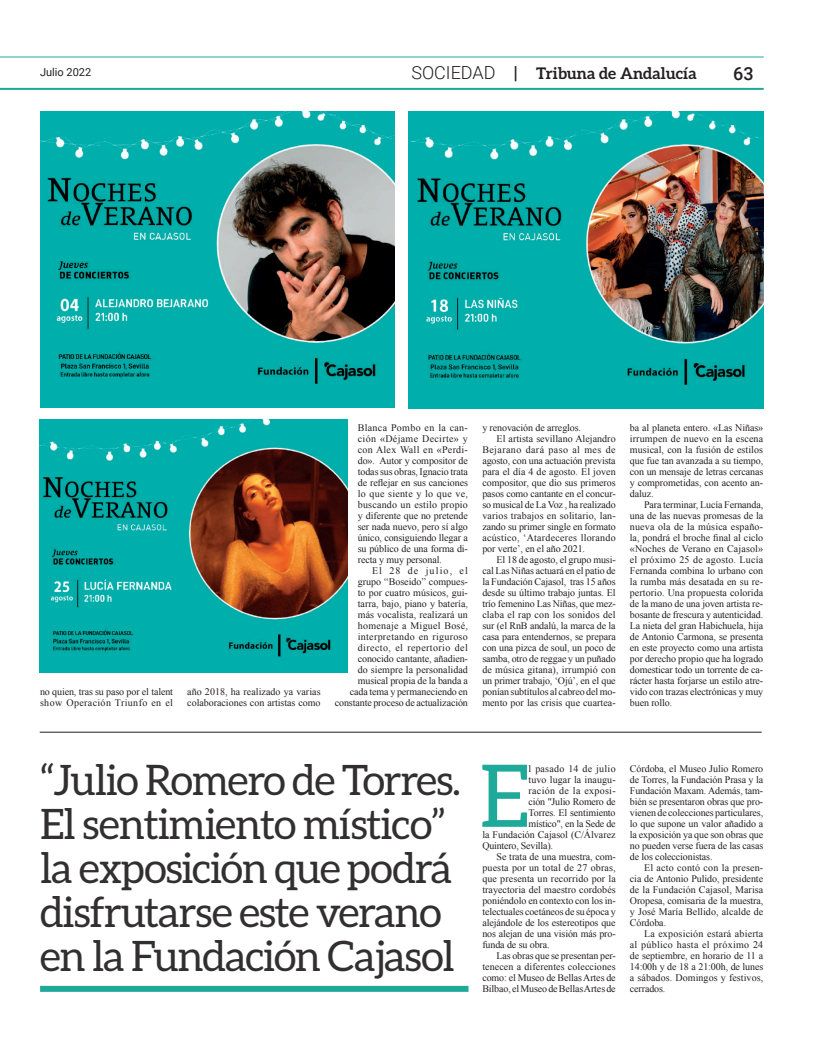
<style>
.page{position:relative;width:820px;height:1049px;background:#fff}
.page>*{position:absolute;margin:0;border:0;box-sizing:border-box;transform-origin:0 0}
.t1{font:86.7px "Aleo";color:#1fa999}
.t2{font:42px/44px "Aleo";letter-spacing:-.03em;color:#312f30}
.t3{font:500 18px "Roboto";color:#231f20}
.t4{font:700 16px "Aleo";color:#231f20}
.t5{font:11px "Roboto";color:#231f20}
.t6{font:10px/11px "Times New Roman";letter-spacing:-.01em;color:#231f20;text-align:justify}
.t7{font:10px "Times New Roman";letter-spacing:.01em;color:#231f20}
.t8{font:10px "Times New Roman";letter-spacing:.015em;color:#231f20}
.t9{font:10px "Times New Roman";letter-spacing:.025em;color:#231f20}
.t10{font:10px "Times New Roman";letter-spacing:.04em;color:#231f20}
.t11{font:10px "Times New Roman";letter-spacing:.03em;color:#231f20}
.s1{font-family:"Roboto";font-weight:300;font-size:18px}
.s2{font-family:"Roboto";font-weight:500;font-size:18px}
</style>
<div class="page">
<hr style="left:0;top:88px;width:763px;height:2px;background:#1fa999">
<hr style="left:0;top:57px;width:763px;height:1px;background:#1fa999">
<div style="left:40px;top:986px;width:428px;height:6px;background:#1fa999"></div>
<hr style="left:40px;top:732px;width:721px;height:1px;background:#231f20">
<img style="left:40px;top:112px;width:354px;height:296px">
<img style="left:409px;top:112px;width:354px;height:296px">
<img style="left:40px;top:420px;width:307px;height:253px">
<p class="t5" style="left:40px;top:64px;width:53px">Julio 2022</p>
<h3 class="t4" style="left:411px;top:64px;width:287px"><span class="s1">SOCIEDAD</span> <span class="s2">|</span> Tribuna de Andalucía</h3>
<h3 class="t3" style="left:733px;top:61px;width:22px">63</h3>
<p class="t6" style="left:40px;top:686px;width:134px">no quien, tras su paso por el talent show Operación Triunfo en el</p>
<p class="t6" style="left:187px;top:686px;width:135px">año 2018, ha realizado ya varias colaboraciones con artistas como</p>
<p class="t6" style="left:357px;top:422px;width:112px">Blanca Pombo en la can&shy;ción «Déjame Decirte» y con Alex Wall en «Perdi&shy;do». Autor y compositor de todas sus obras, Ignacio trata de reflejar en sus canciones lo que siente y lo que ve, buscando un estilo propio y diferente que no pretende ser nada nuevo, pero sí algo único, consiguiendo llegar a su público de una forma di&shy;recta y muy personal.</p>
<p class="t6" style="left:334px;top:565px;width:135px;text-align:right">El 28 de julio, el<br>grupo “Boseido” compues-<br>to por cuatro músicos, gui&shy;tarra, bajo, piano y batería,<br>más vocalista, realizará un homenaje a Miguel Bosé, interpretando en riguroso directo, el repertorio del conocido cantante, añadien-<br>do siempre la personalidad musical propia de la banda a<br>cada tema y permaneciendo en constante proceso de actualización</p>
<p class="t6" style="left:482px;top:422px;width:100px">y renovación de arreglos.</p>
<p class="t6" style="left:496px;top:433px;width:121px">El artista sevillano Alejandro</p>
<p class="t10" style="left:482px;top:443px;width:135px">Bejarano dará paso al mes de</p>
<p class="t6" style="left:482px;top:455px;width:135px">agosto, con una actuación prevista</p>
<p class="t6" style="left:482px;top:466px;width:135px">para el día 4 de agosto. El joven</p>
<p class="t6" style="left:482px;top:477px;width:135px">compositor, que dio sus primeros</p>
<p class="t6" style="left:482px;top:488px;width:135px">pasos como cantante en el concur-</p>
<p class="t6" style="left:482px;top:499px;width:135px">so musical de La Voz , ha realizado</p>
<p class="t8" style="left:482px;top:509px;width:135px">varios trabajos en solitario, lan-</p>
<p class="t6" style="left:482px;top:521px;width:135px">zando su primer single en formato</p>
<p class="t9" style="left:482px;top:531px;width:135px">acústico, ‘Atardeceres llorando</p>
<p class="t6" style="left:482px;top:543px;width:104px">por verte’, en el año 2021.</p>
<p class="t6" style="left:496px;top:554px;width:121px">El 18 de agosto, el grupo musi-</p>
<p class="t6" style="left:482px;top:565px;width:135px">cal Las Niñas actuará en el patio de</p>
<p class="t6" style="left:482px;top:576px;width:135px">la Fundación Cajasol, tras 15 años</p>
<p class="t6" style="left:482px;top:587px;width:135px">desde su último trabajo juntas. El</p>
<p class="t6" style="left:482px;top:598px;width:135px">trío femenino Las Niñas, que mez-</p>
<p class="t8" style="left:482px;top:608px;width:135px">claba el rap con los sonidos del</p>
<p class="t6" style="left:482px;top:620px;width:135px">sur (el RnB andalú, la marca de la</p>
<p class="t6" style="left:482px;top:631px;width:135px">casa para entendernos, se prepara</p>
<p class="t6" style="left:482px;top:642px;width:135px">con una pizca de soul, un poco de</p>
<p class="t6" style="left:482px;top:653px;width:135px">samba, otro de reggae y un puñado</p>
<p class="t7" style="left:482px;top:663px;width:135px">de música gitana), irrumpió con</p>
<p class="t6" style="left:482px;top:675px;width:135px">un primer trabajo, ‘Ojú’, en el que</p>
<p class="t6" style="left:482px;top:686px;width:135px">ponían subtítulos al cabreo del mo-</p>
<p class="t6" style="left:482px;top:697px;width:135px">mento por las crisis que cuartea-</p>
<p class="t6" style="left:629px;top:422px;width:135px">ba al planeta entero. «Las Niñas» irrumpen de nuevo en la escena musical, con la fusión de estilos que fue tan avanzada a su tiempo, con un mensaje de letras cercanas y comprometidas, con acento an&shy;daluz.</p>
<p class="t6" style="left:629px;top:499px;width:135px;text-indent:14px">Para terminar, Lucía Fernanda, una de las nuevas promesas de la nueva ola de la música españo&shy;la, pondrá el broche final al ciclo «Noches de Verano en Cajasol» el próximo 25 de agosto. Lucía Fernanda combina lo urbano con la rumba más desatada en su re&shy;pertorio. Una propuesta colorida de la mano de una joven artista re&shy;bosante de frescura y autenticidad.<br>La nieta del gran Habichuela, hija de Antonio Carmona, se presenta en este proyecto como una artista por derecho propio que ha logrado domesticar todo un torrente de ca&shy;rácter hasta forjarse un estilo atre&shy;vido con trazas electrónicas y muy buen rollo.</p>
<h2 class="t2" style="left:40px;top:757px;width:422px">“Julio Romero de Torres.<br>El sentimiento místico” la exposición que podrá disfrutarse este verano en la Fundación Cajasol</h2>
<h1 class="t1" style="left:479px;top:747px;width:52px">E</h1>
<p class="t9" style="left:528px;top:762px;width:88px">l pasado 14 de julio</p>
<p class="t7" style="left:528px;top:773px;width:89px">tuvo lugar la inaugu-</p>
<p class="t11" style="left:528px;top:784px;width:89px">ración de la exposi-</p>
<p class="t6" style="left:528px;top:796px;width:89px">ción "Julio Romero de</p>
<p class="t6" style="left:528px;top:807px;width:88px">Torres. El sentimiento</p>
<p class="t6" style="left:528px;top:818px;width:89px">místico", en la Sede de</p>
<p class="t6" style="left:482px;top:829px;width:135px">la Fundación Cajasol (C/Álvarez</p>
<p class="t6" style="left:482px;top:840px;width:72px">Quintero, Sevilla).</p>
<p class="t6" style="left:496px;top:851px;width:121px">Se trata de una muestra, com-</p>
<p class="t8" style="left:482px;top:861px;width:135px">puesta por un total de 27 obras,</p>
<p class="t7" style="left:482px;top:872px;width:135px">que presenta un recorrido por la</p>
<p class="t6" style="left:482px;top:884px;width:135px">trayectoria del maestro cordobés</p>
<p class="t6" style="left:482px;top:895px;width:135px">poniéndolo en contexto con los in-</p>
<p class="t6" style="left:482px;top:906px;width:135px">telectuales coetáneos de su época y</p>
<p class="t6" style="left:482px;top:917px;width:135px">alejándole de los estereotipos que</p>
<p class="t6" style="left:482px;top:928px;width:135px">nos alejan de una visión más pro-</p>
<p class="t6" style="left:482px;top:939px;width:69px">funda de su obra.</p>
<p class="t6" style="left:496px;top:950px;width:121px">Las obras que se presentan per-</p>
<p class="t7" style="left:482px;top:960px;width:135px">tenecen a diferentes colecciones</p>
<p class="t6" style="left:482px;top:972px;width:135px">como: el Museo de Bellas Artes de</p>
<p class="t6" style="left:482px;top:983px;width:135px">Bilbao, el Museo de Bellas Artes de</p>
<p class="t6" style="left:629px;top:763px;width:135px">Córdoba, el Museo Julio Romero de Torres, la Fundación Prasa y la Fundación Maxam. Además, tam&shy;bién se presentaron obras que pro&shy;vienen de colecciones particulares, lo que supone un valor añadido a la exposición ya que son obras que no pueden verse fuera de las casas de los coleccionistas.</p>
<p class="t6" style="left:629px;top:862px;width:135px;text-indent:14px">El acto contó con la presen&shy;cia de Antonio Pulido, presidente de la Fundación Cajasol, Marisa Oropesa, comisaria de la muestra, y José María Bellido, alcalde de Córdoba.</p>
<p class="t6" style="left:629px;top:928px;width:135px;text-indent:14px">La exposición estará abierta al público hasta el próximo 24 de septiembre, en horario de 11 a 14:00h y de 18 a 21:00h, de lunes a sábados. Domingos y festivos, cerrados.</p>
</div>
